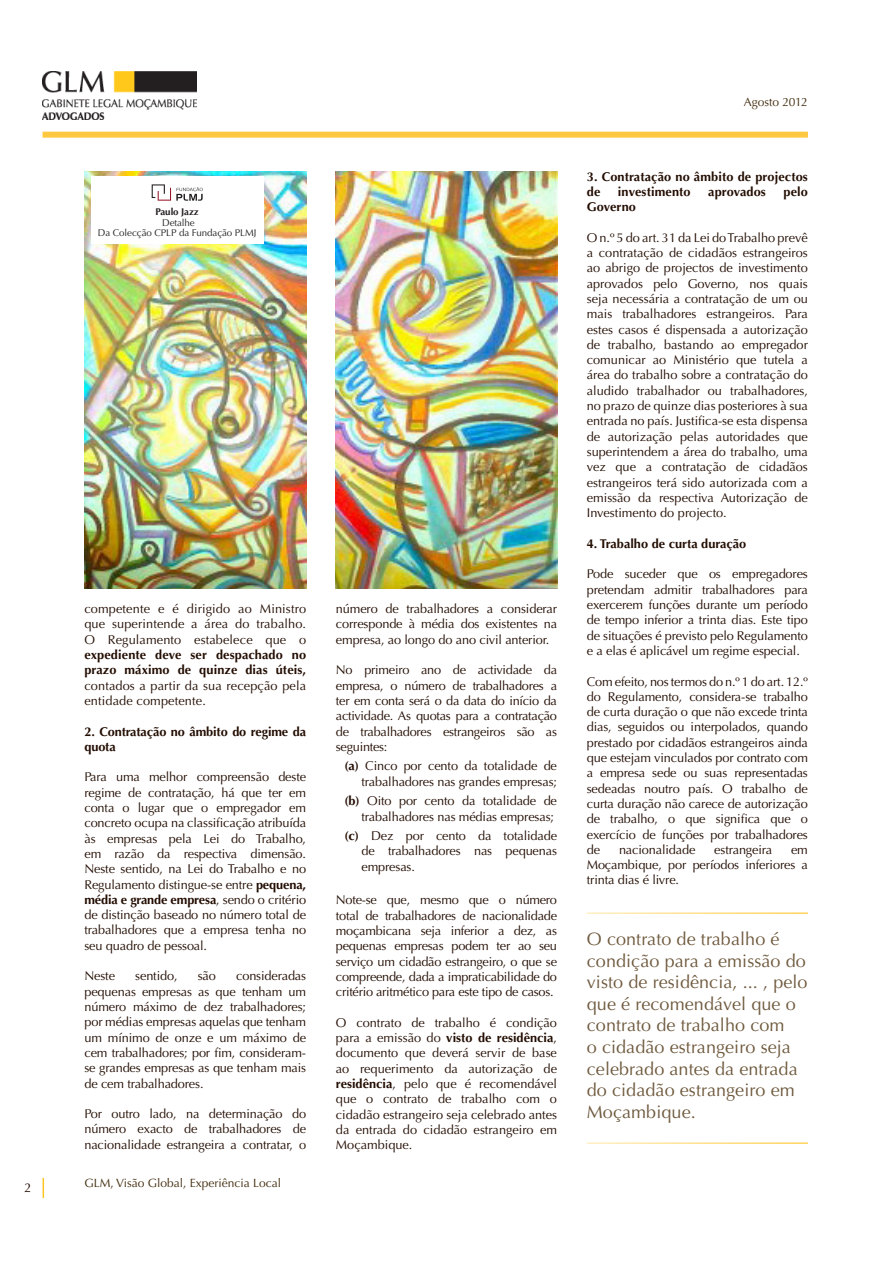
<style>
.page{position:relative;width:893px;height:1263px;background:#fff}
.page>*{position:absolute;margin:0;border:0;box-sizing:border-box;transform-origin:0 0}
.Corpo{font:18px/21.6px "Optima";letter-spacing:.005em;color:#6e593d}
.Corpo-2{font:12.75px/15.3px "Optima";letter-spacing:-.01em;color:#230d02;text-align:justify}
.Corpo-3{font:700 12.75px/15.3px "Optima";color:#230d02}
.t1{font:12px "Optima";color:#432e10}
.t2{font:9.75px "Optima";letter-spacing:-.01em;color:#231f20}
.t3{font:700 9.75px "Optima";letter-spacing:-.01em;color:#231f20}
.s1{font-weight:700}
</style>
<div class="page">
<div style="left:43px;top:132px;width:765px;height:6px;background:#fec940"></div>
<img style="left:84px;top:171px;width:222px;height:418px">
<div style="left:91px;top:176px;width:173px;height:68px;background:#fff"></div>
<svg style="left:43px;top:1178px;width:1px;height:20px"></svg>
<img style="left:43px;top:72px;width:153px;height:47px">
<img style="left:336px;top:171px;width:221px;height:418px">
<svg style="left:152px;top:184px;width:51px;height:17px"></svg>
<hr style="left:587px;top:1142px;width:221px;height:2px;background:#fec422">
<hr style="left:587px;top:912px;width:221px;height:2px;background:#fec422">
<p class="Corpo-2" style="left:25px;top:1180px;width:9px">2</p>
<p class="t3" style="left:156px;top:206px;width:45px">Paulo Jazz</p>
<p class="t2" style="left:162px;top:217px;width:34px">Detalhe</p>
<p class="t2" style="left:98px;top:227px;width:160px">Da Colecção CPLP da Fundação PLMJ</p>
<p class="Corpo-2" style="left:84px;top:601px;width:223px">competente e é dirigido ao Ministro que superintende a área do trabalho.<br>O Regulamento estabelece que o <span class="s1">expediente deve ser despachado no prazo máximo de quinze dias úteis, </span>contados a partir da sua recepção pela entidade competente.</p>
<p class="Corpo-3" style="left:84px;top:724px;width:223px">2. Contratação no âmbito do regime da quota</p>
<p class="Corpo-2" style="left:84px;top:770px;width:223px">Para uma melhor compreensão deste regime de contratação, há que ter em conta o lugar que o empregador em concreto ocupa na classificação atribuída às empresas pela Lei do Trabalho, em razão da respectiva dimensão.<br>Neste sentido, na Lei do Trabalho e no Regulamento distingue-se entre <span class="s1">pequena, média e grande empresa</span>, sendo o critério de distinção baseado no número total de trabalhadores que a empresa tenha no seu quadro de pessoal.</p>
<p class="Corpo-2" style="left:84px;top:968px;width:32px">Neste</p>
<p class="Corpo-2" style="left:135px;top:968px;width:44px">sentido,</p>
<p class="Corpo-2" style="left:198px;top:968px;width:20px">são</p>
<p class="Corpo-2" style="left:84px;top:968px;width:223px;text-indent:152px">consideradas pequenas empresas as que tenham um número máximo de dez trabalhadores; por médias empresas aquelas que tenham um mínimo de onze e um máximo de cem trabalhadores; por fim, consideram&shy;se grandes empresas as que tenham mais de cem trabalhadores.</p>
<p class="Corpo-2" style="left:84px;top:1106px;width:223px">Por outro lado, na determinação do número exacto de trabalhadores de nacionalidade estrangeira a contratar, o</p>
<p class="t1" style="left:85px;top:1176px;width:198px">GLM, Visão Global, Experiência Local</p>
<p class="Corpo-2" style="left:336px;top:601px;width:223px">número de trabalhadores a considerar corresponde à média dos existentes na empresa, ao longo do ano civil anterior.</p>
<p class="Corpo-2" style="left:336px;top:662px;width:223px">No primeiro ano de actividade da empresa, o número de trabalhadores a ter em conta será o da data do início da actividade. As quotas para a contratação de trabalhadores estrangeiros são as seguintes:</p>
<p class="Corpo-2" style="left:344px;top:759px;width:214px;text-align:right"><span class="s1">(a)</span> Cinco por cento da totalidade de trabalhadores nas grandes empresas;</p>
<p class="Corpo-2" style="left:344px;top:793px;width:214px;text-align:right"><span class="s1">(b)</span> Oito por cento da totalidade de trabalhadores nas médias empresas;</p>
<p class="Corpo-2" style="left:361px;top:828px;width:197px;text-indent:-17px"><span class="s1">(c)</span> Dez por cento da totalidade de trabalhadores nas pequenas empresas.</p>
<p class="Corpo-2" style="left:336px;top:892px;width:223px">Note-se que, mesmo que o número total de trabalhadores de nacionalidade moçambicana seja inferior a dez, as pequenas empresas podem ter ao seu serviço um cidadão estrangeiro, o que se compreende, dada a impraticabilidade do critério aritmético para este tipo de casos.</p>
<p class="Corpo-2" style="left:336px;top:1015px;width:223px">O contrato de trabalho é condição para a emissão do <span class="s1">visto de residência</span>, documento que deverá servir de base ao requerimento da autorização de <span class="s1">residência</span>, pelo que é recomendável que o contrato de trabalho com o cidadão estrangeiro seja celebrado antes da entrada do cidadão estrangeiro em Moçambique.</p>
<p class="t1" style="left:744px;top:95px;width:66px">Agosto 2012</p>
<p class="Corpo-3" style="left:587px;top:169px;width:223px">3. Contratação no âmbito de projectos de</p>
<p class="Corpo-3" style="left:618px;top:184px;width:74px">investimento</p>
<p class="Corpo-3" style="left:708px;top:184px;width:59px">aprovados</p>
<p class="Corpo-3" style="left:783px;top:184px;width:26px">pelo</p>
<p class="Corpo-3" style="left:587px;top:199px;width:51px">Governo</p>
<p class="Corpo-2" style="left:587px;top:230px;width:223px">O n.º 5 do art. 31 da Lei do Trabalho prevê a contratação de cidadãos estrangeiros ao abrigo de projectos de investimento aprovados pelo Governo, nos quais seja necessária a contratação de um ou mais trabalhadores estrangeiros. Para estes casos é dispensada a autorização de trabalho, bastando ao empregador comunicar ao Ministério que tutela a área do trabalho sobre a contratação do aludido trabalhador ou trabalhadores, no prazo de quinze dias posteriores à sua entrada no país. Justifica-se esta dispensa de autorização pelas autoridades que superintendem a área do trabalho, uma vez que a contratação de cidadãos estrangeiros terá sido autorizada com a emissão da respectiva Autorização de Investimento do projecto.</p>
<p class="Corpo-3" style="left:587px;top:536px;width:161px">4. Trabalho de curta duração</p>
<p class="Corpo-2" style="left:587px;top:567px;width:223px">Pode suceder que os empregadores pretendam admitir trabalhadores para exercerem funções durante um período de tempo inferior a trinta dias. Este tipo de situações é previsto pelo Regulamento e a elas é aplicável um regime especial.</p>
<p class="Corpo-2" style="left:587px;top:674px;width:223px">Com efeito, nos termos do n.º 1 do art. 12.º do Regulamento, considera-se trabalho de curta duração o que não excede trinta dias, seguidos ou interpolados, quando prestado por cidadãos estrangeiros ainda que estejam vinculados por contrato com a empresa sede ou suas representadas sedeadas noutro país. O trabalho de curta duração não carece de autorização de trabalho, o que significa que o exercício de funções por trabalhadores de</p>
<p class="Corpo-2" style="left:619px;top:842px;width:78px">nacionalidade</p>
<p class="Corpo-2" style="left:714px;top:842px;width:59px">estrangeira</p>
<p class="Corpo-2" style="left:587px;top:842px;width:223px;text-indent:204px">em Moçambique, por períodos inferiores a trinta dias é livre.</p>
<p class="Corpo" style="left:587px;top:928px;width:222px">O contrato de trabalho é condição para a emissão do visto de residência, ... , pelo que é recomendável que o contrato de trabalho com<br>o cidadão estrangeiro seja celebrado antes da entrada do cidadão estrangeiro em<br>Moçambique.</p>
</div>
